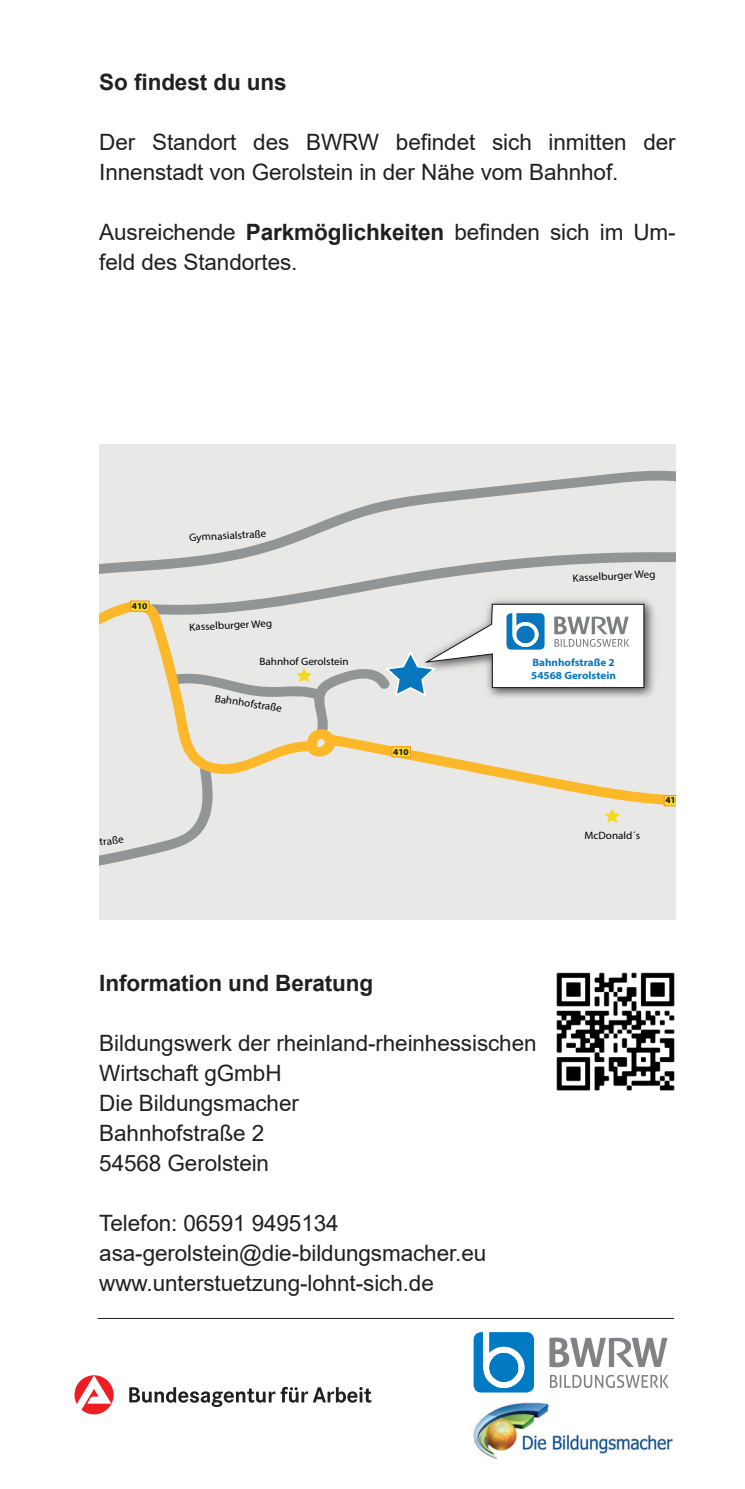
<style>
.page{position:relative;width:745px;height:1489px;background:#fff}
.page>*{position:absolute;margin:0;border:0;box-sizing:border-box;transform-origin:0 0}
.t1{font:22.5px/30px "Arial";letter-spacing:-.005em;color:#231f20}
.t2{font:700 22.5px "Arial";letter-spacing:-.005em;color:#231f20}
.t3{font:10.75px "Myriad Pro";color:#000001;scale:1.04 1}
.t4{font:700 10.75px/12.8px "Myriad Pro";color:#0776bd;scale:1.04 1}
.t5{font:700 9px "Myriad Pro";color:#0f1214;scale:1.04 1}
.s1{font-weight:700}
</style>
<div class="page">
<hr style="left:97px;top:1317px;width:576px;height:1px;background:#231f20">
<svg style="left:129px;top:1386px;width:242px;height:20px"></svg>
<svg style="left:74px;top:1375px;width:40px;height:39px"></svg>
<svg style="left:550px;top:1374px;width:118px;height:13px"></svg>
<svg style="left:473px;top:1332px;width:60px;height:60px"></svg>
<svg style="left:549px;top:1337px;width:118px;height:30px"></svg>
<img style="left:473px;top:1402px;width:200px;height:57px">
<div style="left:99px;top:444px;width:576px;height:475px;background:#e8e9e7"></div>
<svg style="left:235px;top:470px;width:440px;height:80px"></svg>
<svg style="left:99px;top:550px;width:576px;height:316px"></svg>
<img style="left:556px;top:972px;width:119px;height:119px">
<p class="t2" style="left:99px;top:66px;width:189px">So findest du uns</p>
<p class="t1" style="left:99px;top:127px;width:577px">Der Standort des BWRW befindet sich inmitten der<br>Innenstadt von Gerolstein in der Nähe vom Bahnhof.</p>
<p class="t1" style="left:99px;top:217px;width:577px">Ausreichende <span class="s1">Parkmöglichkeiten</span> befinden sich im Um&shy;feld des Standortes.</p>
<p class="t5" style="left:132px;top:600px;width:17px">410</p>
<p class="t3" style="left:189px;top:531px;width:75px;rotate:-3deg">Gymnasialstraße</p>
<p class="t3" style="left:189px;top:620px;width:81px;rotate:-3deg">Kasselburger Weg</p>
<p class="t3" style="left:259px;top:655px;width:87px">Bahnhof Gerolstein</p>
<p class="t3" style="left:216px;top:691px;width:67px;rotate:9deg">Bahnhofstraße</p>
<p class="t3" style="left:68px;top:838px;width:55px;rotate:-6deg">Raderstraße</p>
<p class="t5" style="left:393px;top:745px;width:17px">410</p>
<p class="t3" style="left:572px;top:571px;width:81px;rotate:-3deg">Kasselburger Weg</p>
<p class="t4" style="left:531px;top:655px;width:83px">Bahnhofstraße 2<br>54568 Gerolstein</p>
<p class="t3" style="left:584px;top:828px;width:55px">McDonald´s</p>
<p class="t5" style="left:665px;top:794px;width:17px">410</p>
<p class="t2" style="left:99px;top:966px;width:275px">Information und Beratung</p>
<p class="t1" style="left:99px;top:1027px;width:438px">Bildungswerk der rheinland-rheinhessischen<br>Wirtschaft gGmbH<br>Die Bildungsmacher<br>Bahnhofstraße 2<br>54568 Gerolstein</p>
<p class="t1" style="left:99px;top:1207px;width:388px">Telefon: 06591 9495134 asa-gerolstein@die-bildungsmacher.eu www.unterstuetzung-lohnt-sich.de</p>
</div>
